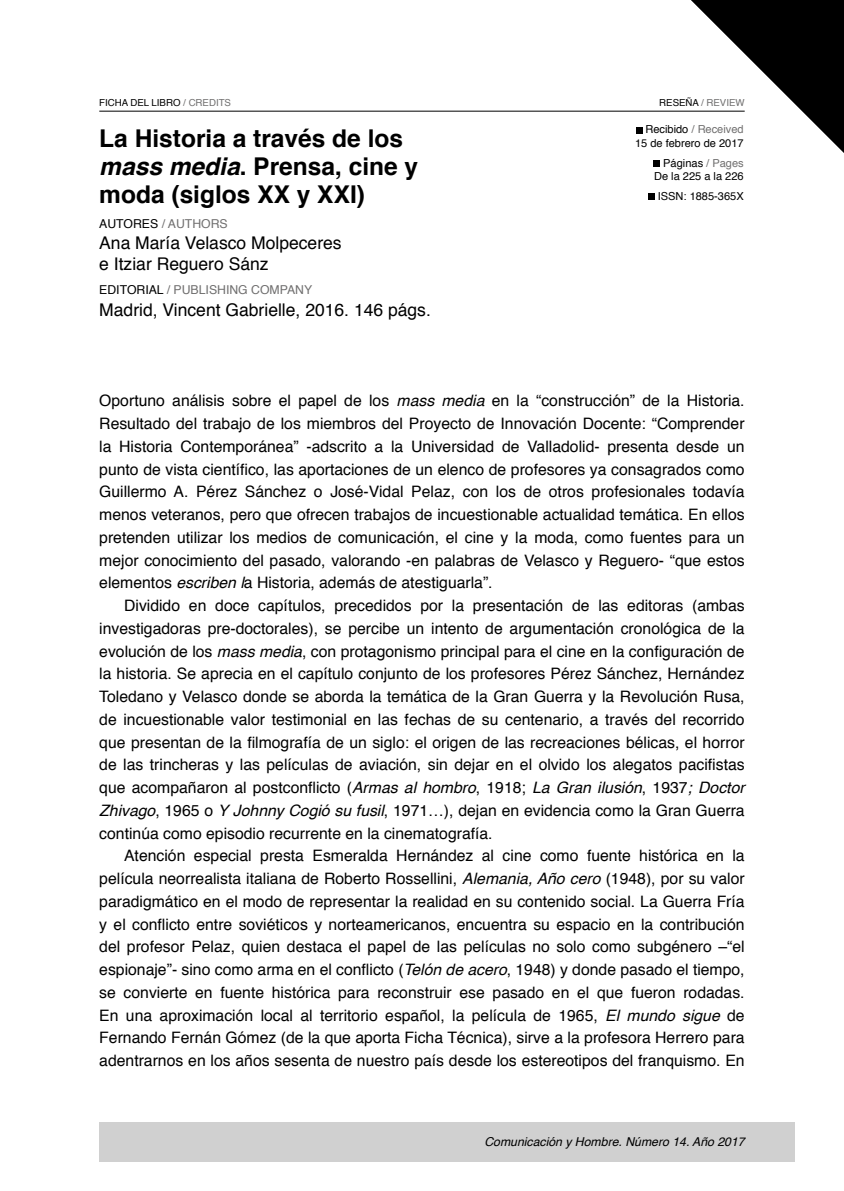
<style>
.page{position:relative;width:844px;height:1191px;background:#fff}
.page>*{position:absolute;margin:0;border:0;box-sizing:border-box;transform-origin:0 0}
.t1{font:700 24.5px/28px "Helvetica";color:#000}
.t2{font:17.5px/21px "Helvetica";color:#000}
.t3{font:15.75px/22.8px "Helvetica";color:#000;text-align:justify}
.t4{font:12.25px "Helvetica";color:#706f6f}
.t5{font:italic 12.25px "Helvetica";color:#000}
.t6{font:11.03px/13.3px "Helvetica";color:#000;text-align:right}
.t7{font:9.62px "Helvetica";color:#000}
.t8{font:9.62px "Helvetica";color:#706f6f}
.s1{color:#706f6f}
.s2{color:#000}
.s3{font-style:italic}
</style>
<div class="page">
<hr style="left:99px;top:111px;width:645px;height:1px;background:#000">
<div style="left:99px;top:1121px;width:695px;height:40px;background:#d0d0d0"></div>
<svg style="left:676px;top:0;width:167px;height:152px"></svg>
<div style="left:635px;top:127px;width:7px;height:6px;background:#000"></div>
<div style="left:653px;top:160px;width:7px;height:7px;background:#000"></div>
<div style="left:647px;top:193px;width:7px;height:7px;background:#000"></div>
<p class="t7" style="left:99px;top:96px;width:133px">FICHA DEL LIBRO <span class="s1">/ CREDITS</span></p>
<p class="t8" style="left:659px;top:96px;width:87px"><span class="s2">RESEÑA</span> / REVIEW</p>
<h1 class="t1" style="left:99px;top:125px;width:320px">La Historia a través de los <span class="s3">mass media</span>. Prensa, cine y moda (siglos XX y XXI)</h1>
<p class="t4" style="left:99px;top:214px;width:130px"><span class="s2">AUTORES</span> / AUTHORS</p>
<p class="t2" style="left:99px;top:233px;width:244px">Ana María Velasco Molpeceres e Itziar Reguero Sánz</p>
<p class="t4" style="left:99px;top:281px;width:214px"><span class="s2">EDITORIAL</span> / PUBLISHING COMPANY</p>
<p class="t2" style="left:99px;top:300px;width:333px">Madrid, Vincent Gabrielle, 2016. 146 págs.</p>
<p class="t6" style="left:634px;top:123px;width:110px">Recibido <span class="s1">/ Received<br></span>15 de febrero de 2017</p>
<p class="t6" style="left:654px;top:157px;width:91px">Páginas <span class="s1">/ Pages<br></span>De la 225 a la 226</p>
<p class="t6" style="left:657px;top:190px;width:87px">ISSN: 1885-365X</p>
<p class="t3" style="left:99px;top:390px;width:646px">Oportuno análisis sobre el papel de los <span class="s3">mass media</span> en la “construcción” de la Historia.<br>Resultado del trabajo de los miembros del Proyecto de Innovación Docente: “Comprender la Historia Contemporánea” -adscrito a la Universidad de Valladolid- presenta desde un punto de vista científico, las aportaciones de un elenco de profesores ya consagrados como Guillermo A. Pérez Sánchez o José-Vidal Pelaz, con los de otros profesionales todavía menos veteranos, pero que ofrecen trabajos de incuestionable actualidad temática. En ellos pretenden utilizar los medios de comunicación, el cine y la moda, como fuentes para un mejor conocimiento del pasado, valorando -en palabras de Velasco y Reguero- “que estos elementos <span class="s3">escriben l</span>a Historia, además de atestiguarla”.</p>
<p class="t3" style="left:99px;top:594px;width:646px;text-indent:25px">Dividido en doce capítulos, precedidos por la presentación de las editoras (ambas investigadoras pre-doctorales), se percibe un intento de argumentación cronológica de la evolución de los <span class="s3">mass media</span>, con protagonismo principal para el cine en la configuración de la historia. Se aprecia en el capítulo conjunto de los profesores Pérez Sánchez, Hernández Toledano y Velasco donde se aborda la temática de la Gran Guerra y la Revolución Rusa, de incuestionable valor testimonial en las fechas de su centenario, a través del recorrido que presentan de la filmografía de un siglo: el origen de las recreaciones bélicas, el horror de las trincheras y las películas de aviación, sin dejar en el olvido los alegatos pacifistas que acompañaron al postconflicto (<span class="s3">Armas al hombro</span>, 1918; <span class="s3">La Gran ilusión</span>, 1937<span class="s3">; Doctor Zhivago</span>, 1965 o <span class="s3">Y Johnny Cogió su fusil</span>, 1971…), dejan en evidencia como la Gran Guerra continúa como episodio recurrente en la cinematografía.</p>
<p class="t3" style="left:99px;top:845px;width:646px;text-indent:25px">Atención especial presta Esmeralda Hernández al cine como fuente histórica en la película neorrealista italiana de Roberto Rossellini, <span class="s3">Alemania, Año cero</span> (1948), por su valor paradigmático en el modo de representar la realidad en su contenido social. La Guerra Fría y el conflicto entre soviéticos y norteamericanos, encuentra su espacio en la contribución del profesor Pelaz, quien destaca el papel de las películas no solo como subgénero –“el espionaje”- sino como arma en el conflicto (<span class="s3">Telón de acero</span>, 1948) y donde pasado el tiempo, se convierte en fuente histórica para reconstruir ese pasado en el que fueron rodadas.<br>En una aproximación local al territorio español, la película de 1965, <span class="s3">El mundo sigue</span> de Fernando Fernán Gómez (de la que aporta Ficha Técnica), sirve a la profesora Herrero para adentrarnos en los años sesenta de nuestro país desde los estereotipos del franquismo. En</p>
<p class="t5" style="left:484px;top:1132px;width:262px">Comunicación y Hombre. Número 14. Año 2017</p>
</div>
